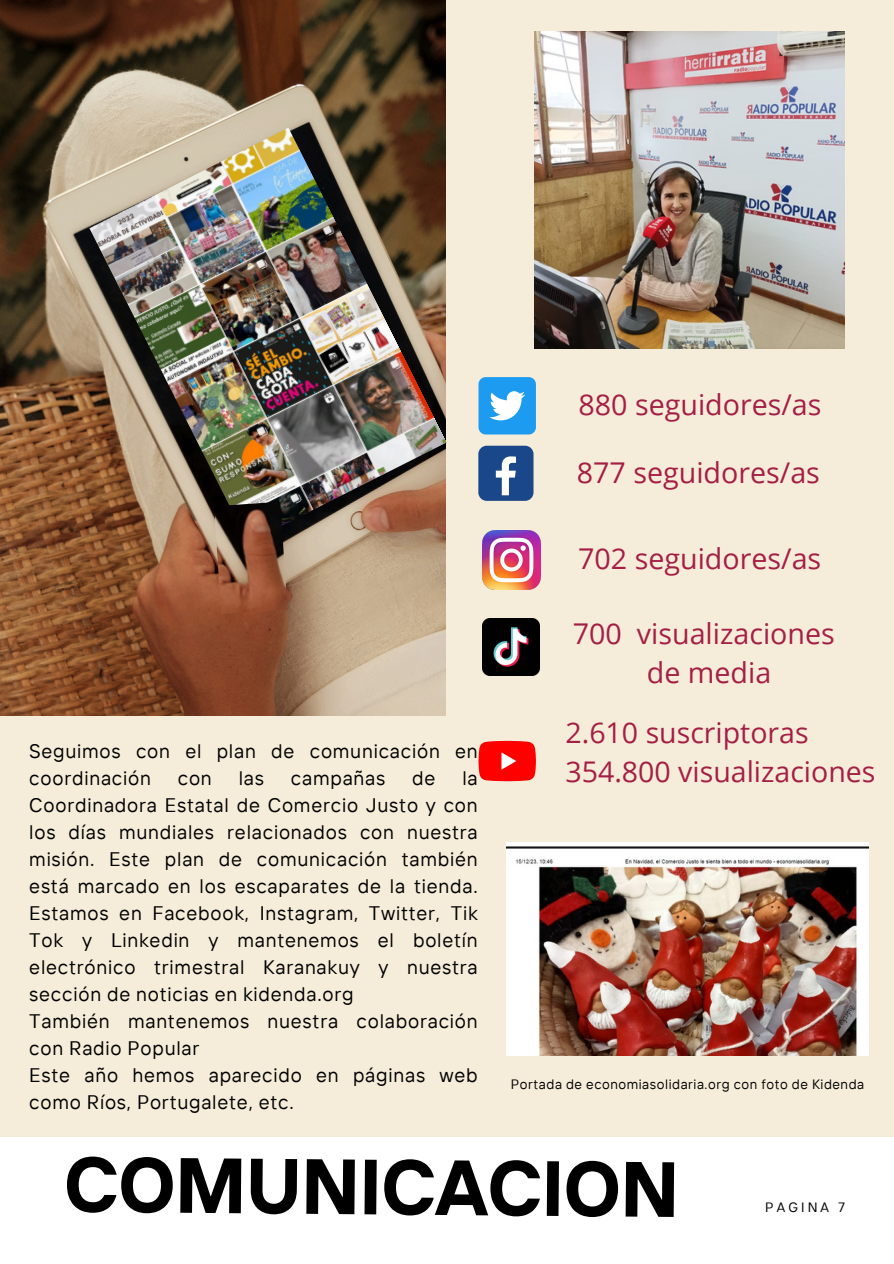
<style>
.page{position:relative;width:894px;height:1264px;background:#fff}
.page>*{position:absolute;margin:0;border:0;box-sizing:border-box;transform-origin:0 0}
.t1{font:700 78px "TT Interphases";letter-spacing:-.02em;color:#000001}
.t2{font:28.65px/39.3px "Open Sans";color:#a51e45;text-align:center}
.t3{font:28.5px/39.3px "Open Sans";color:#a51e45}
.t4{font:19.5px/27px "TT Interphases";letter-spacing:.04em;color:#000001}
.t5{font:13.5px "TT Interphases";letter-spacing:.04em;color:#000001}
</style>
<div class="page">
<div style="left:0;top:0;width:893px;height:1263px;background:#f5edda"></div>
<div style="left:0;top:1137px;width:893px;height:126px;background:#fff"></div>
<img style="left:0;top:0;width:445px;height:715px">
<img style="left:534px;top:31px;width:310px;height:317px">
<div style="left:478px;top:377px;width:57px;height:57px;background:#1d9bf0;border-radius:7px"></div>
<svg style="left:489px;top:391px;width:36px;height:29px"></svg>
<div style="left:478px;top:446px;width:55px;height:55px;background:#1a4789;border-radius:8px"></div>
<svg style="left:495px;top:456px;width:21px;height:39px"></svg>
<img style="left:482px;top:530px;width:58px;height:59px">
<img style="left:482px;top:618px;width:57px;height:58px">
<svg style="left:478px;top:741px;width:57px;height:40px;background:#fe1b1a"></svg>
<img style="left:506px;top:842px;width:362px;height:213px">
<img style="left:89px;top:128px;width:358px;height:414px">
<img style="left:214px;top:502px;width:73px;height:111px">
<p class="t2" style="left:578px;top:384px;width:244px">880 seguidores/as</p>
<h2 class="t2" style="left:576px;top:452px;width:244px">877 seguidores/as</h2>
<p class="t4" style="left:29px;top:737px;width:450px">Seguimos con el plan de comunicación en coordinación</p>
<p class="t4" style="left:178px;top:764px;width:35px">con</p>
<p class="t4" style="left:238px;top:764px;width:27px">las</p>
<p class="t4" style="left:291px;top:764px;width:96px">campañas</p>
<p class="t4" style="left:412px;top:764px;width:25px">de</p>
<p class="t4" style="left:29px;top:764px;width:450px;text-indent:433px">la Coordinadora Estatal de Comercio Justo y con los días mundiales relacionados con nuestra misión. Este plan de comunicación también está marcado en los escaparates de la tienda.<br>Estamos en Facebook, Instagram, Twitter, Tik Tok y Linkedin y mantenemos el boletín electrónico trimestral Karanakuy y nuestra sección de noticias en kidenda.org<br>También mantenemos nuestra colaboración con Radio Popular<br>Este año hemos aparecido en páginas web como Ríos, Portugalete, etc.</p>
<h3 class="t2" style="left:578px;top:538px;width:244px">702 seguidores/as</h3>
<p class="t2" style="left:572px;top:613px;width:263px">700 visualizaciones de media</p>
<h2 class="t3" style="left:565px;top:712px;width:311px">2.610 suscriptoras<br>354.800 visualizaciones</h2>
<p class="t5" style="left:510px;top:1075px;width:355px">Portada de economiasolidaria.org con foto de Kidenda</p>
<h2 class="t1" style="left:64px;top:1136px;width:617px">COMUNICACION</h2>
<h2 class="t5" style="left:765px;top:1198px;width:81px">PAGINA 7</h2>
</div>
